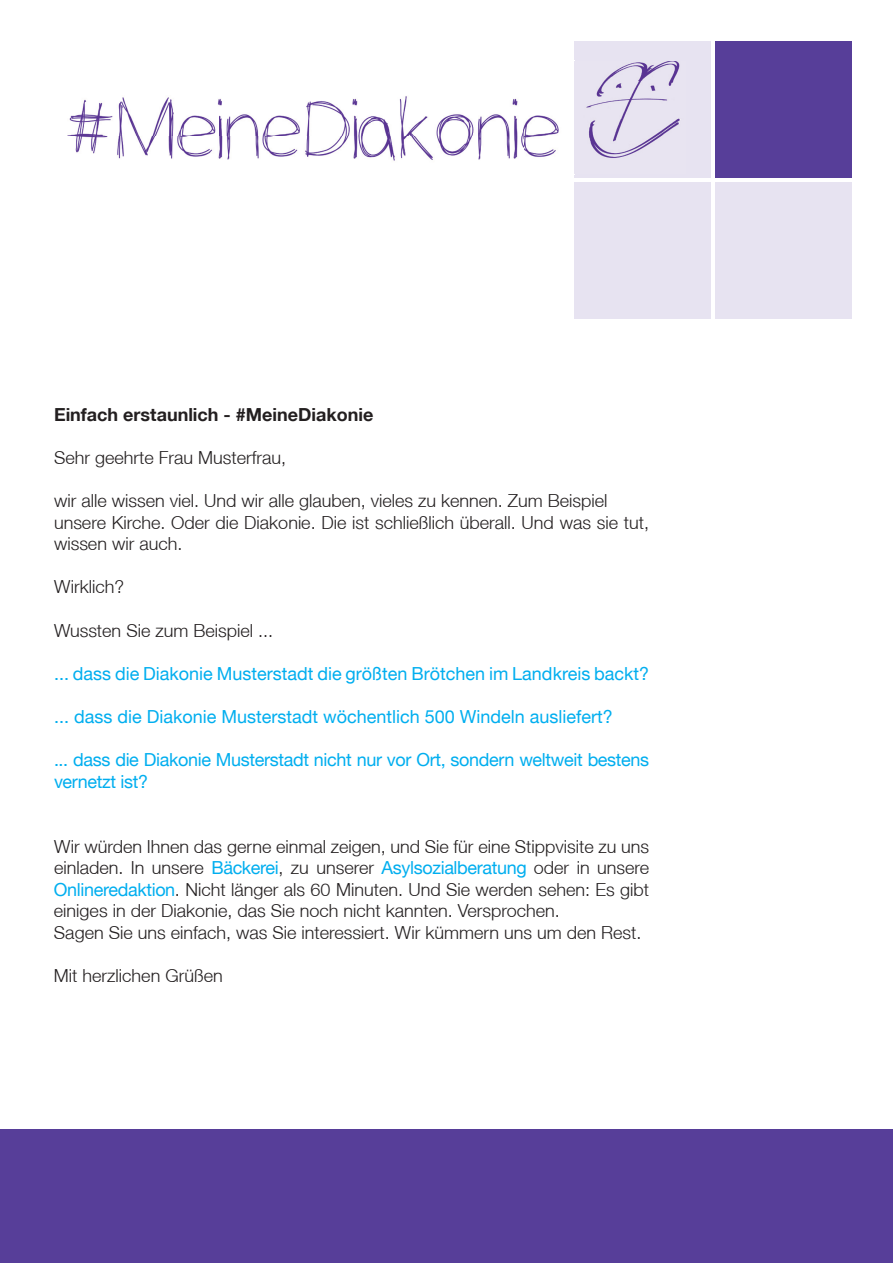
<style>
.page{position:relative;width:893px;height:1263px;background:#fff}
.page>*{position:absolute;margin:0;border:0;box-sizing:border-box;transform-origin:0 0}
.t1{font:300 18px/21.6px "Helvetica Neue LT";color:#231f20}
.t2{font:18px "Helvetica Neue LT";color:#00aeef}
.t3{font:18px/21.6px "Helvetica Neue LT";letter-spacing:-.02em;color:#00aeef}
.t4{font:700 18px "Helvetica Neue LT";color:#231f20}
.s1{font-weight:400;color:#00aeef}
</style>
<div class="page">
<div style="left:715px;top:41px;width:137px;height:137px;background:#573e99"></div>
<div style="left:574px;top:41px;width:137px;height:137px;background:#e7e3f1"></div>
<div style="left:574px;top:182px;width:137px;height:137px;background:#e7e3f1"></div>
<div style="left:715px;top:182px;width:137px;height:137px;background:#e7e3f1"></div>
<img style="left:68px;top:61px;width:613px;height:100px">
<div style="left:0;top:1130px;width:893px;height:133px;background:#573e99"></div>
<p class="t4" style="left:54px;top:403px;width:321px">Einfach erstaunlich - #MeineDiakonie</p>
<p class="t1" style="left:54px;top:446px;width:234px">Sehr geehrte Frau Musterfrau,</p>
<p class="t1" style="left:54px;top:489px;width:597px">wir alle wissen viel. Und wir alle glauben, vieles zu kennen. Zum Beispiel unsere Kirche. Oder die Diakonie. Die ist schließlich überall. Und was sie tut, wissen wir auch.</p>
<p class="t1" style="left:54px;top:576px;width:72px">Wirklich?</p>
<p class="t1" style="left:54px;top:619px;width:221px">Wussten Sie zum Beispiel ...</p>
<p class="t2" style="left:54px;top:663px;width:597px">... dass die Diakonie Musterstadt die größten Brötchen im Landkreis backt?</p>
<p class="t2" style="left:54px;top:706px;width:560px">... dass die Diakonie Musterstadt wöchentlich 500 Windeln ausliefert?</p>
<p class="t3" style="left:54px;top:749px;width:597px">... dass die Diakonie Musterstadt nicht nur vor Ort, sondern weltweit bestens vernetzt ist?</p>
<p class="t1" style="left:54px;top:835px;width:597px">Wir würden Ihnen das gerne einmal zeigen, und Sie für eine Stippvisite zu uns einladen. In unsere <span class="s1">Bäckerei</span>, zu unserer <span class="s1">Asylsozialberatung</span> oder in unsere <span class="s1">Onlineredaktion</span>. Nicht länger als 60 Minuten. Und Sie werden sehen: Es gibt einiges in der Diakonie, das Sie noch nicht kannten. Versprochen.<br>Sagen Sie uns einfach, was Sie interessiert. Wir kümmern uns um den Rest.</p>
<p class="t1" style="left:54px;top:965px;width:170px">Mit herzlichen Grüßen</p>
</div>
